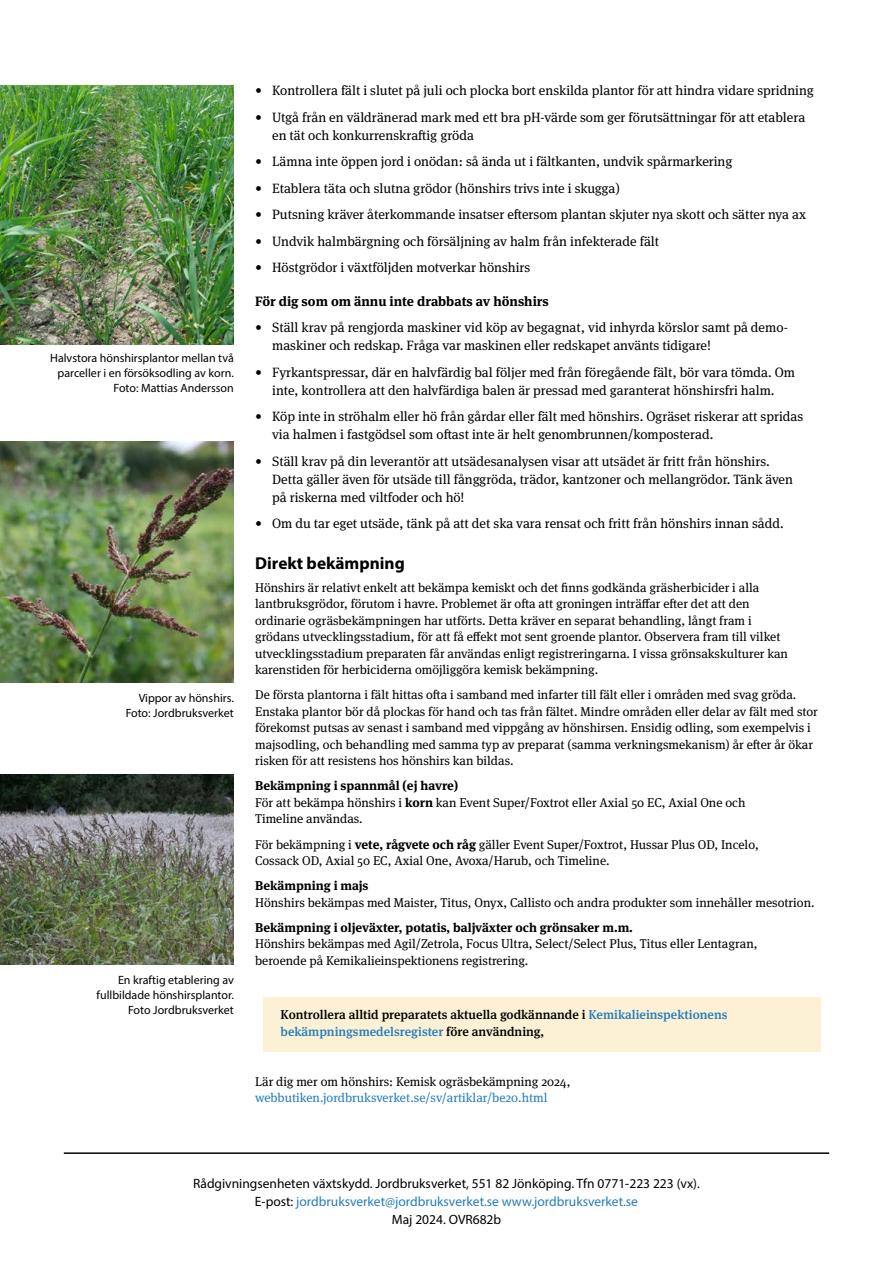
<style>
.page{position:relative;width:893px;height:1263px;background:#fff}
.page>*{position:absolute;margin:0;border:0;box-sizing:border-box;transform-origin:0 0}
.Heading_3{font:700 17.25px "Myriad Pro";color:#000}
.Punktlista{font:13.5px/18px "Meta Serif Pro";color:#000}
.Footer_info{font:13.5px "Myriad Pro";color:#000}
.Footer_info-2{font:13.5px "Myriad Pro";color:#257dbd}
.t1{font:700 13.5px "Meta Serif Pro";color:#000}
.t2{font:12.75px/16.5px "Meta Serif Pro";color:#000}
.P_-_Inforuta_gul_indrag{font:500 12.75px "Meta Serif Pro";color:#000}
.t3{font:12.75px "Meta Serif Pro";color:#257dbd}
.P_-_Inforuta_gul_indrag-2{font:500 12.75px "Meta Serif Pro";color:#257dbd}
.Bildtext{font:12px/15px "Myriad Pro";color:#000;text-align:right}
.s1{font-weight:700}
.s2{color:#257dbd}
.s3{color:#000}
</style>
<div class="page">
<img style="left:0;top:85px;width:234px;height:260px">
<img style="left:0;top:441px;width:234px;height:241px">
<img style="left:0;top:774px;width:234px;height:191px">
<hr style="left:64px;top:1152px;width:765px;height:2px;background:#000">
<div style="left:264px;top:997px;width:557px;height:54px;background:#fcf1d5"></div>
<p class="Bildtext" style="left:50px;top:351px;width:185px">Halvstora hönshirsplantor mellan två parceller i en försöksodling av korn.<br>Foto: Mattias Andersson</p>
<p class="Bildtext" style="left:126px;top:690px;width:110px">Vippor av hönshirs.<br>Foto: Jordbruksverket</p>
<p class="Bildtext" style="left:97px;top:972px;width:139px">En kraftig etablering av fullbildade hönshirsplantor.<br>Foto Jordbruksverket</p>
<p class="Punktlista" style="left:255px;top:81px;width:560px">• Kontrollera fält i slutet på juli och plocka bort enskilda plantor för att hindra vidare spridning</p>
<p class="Punktlista" style="left:272px;top:107px;width:535px;text-indent:-17px">• Utgå från en väldränerad mark med ett bra pH-värde som ger förutsättningar för att etablera en tät och konkurrenskraftig gröda</p>
<p class="Punktlista" style="left:255px;top:152px;width:479px">• Lämna inte öppen jord i onödan: så ända ut i fältkanten, undvik spårmarkering</p>
<p class="Punktlista" style="left:255px;top:178px;width:366px">• Etablera täta och slutna grödor (hönshirs trivs inte i skugga)</p>
<p class="Punktlista" style="left:255px;top:205px;width:552px">• Putsning kräver återkommande insatser eftersom plantan skjuter nya skott och sätter nya ax</p>
<p class="Punktlista" style="left:255px;top:231px;width:405px">• Undvik halmbärgning och försäljning av halm från infekterade fält</p>
<p class="Punktlista" style="left:255px;top:258px;width:277px">• Höstgrödor i växtföljden motverkar hönshirs</p>
<p class="t1" style="left:255px;top:290px;width:295px">För dig som om ännu inte drabbats av hönshirs</p>
<p class="Punktlista" style="left:272px;top:318px;width:517px;text-indent:-17px">• Ställ krav på rengjorda maskiner vid köp av begagnat, vid inhyrda körslor samt på demo&shy;maskiner och redskap. Fråga var maskinen eller redskapet använts tidigare!</p>
<p class="Punktlista" style="left:255px;top:363px;width:541px;text-align:center">• Fyrkantspressar, där en halvfärdig bal följer med från föregående fält, bör vara tömda. Om inte, kontrollera att den halvfärdiga balen är pressad med garanterat hönshirsfri halm.</p>
<p class="Punktlista" style="left:272px;top:407px;width:533px;text-indent:-17px">• Köp inte in ströhalm eller hö från gårdar eller fält med hönshirs. Ogräset riskerar att spridas via halmen i fastgödsel som oftast inte är helt genombrunnen/komposterad.</p>
<p class="Punktlista" style="left:272px;top:452px;width:522px;text-indent:-17px">• Ställ krav på din leverantör att utsädesanalysen visar att utsädet är fritt från hönshirs.<br>Detta gäller även för utsäde till fånggröda, trädor, kantzoner och mellangrödor. Tänk även på riskerna med viltfoder och hö!</p>
<p class="Punktlista" style="left:255px;top:514px;width:530px">• Om du tar eget utsäde, tänk på att det ska vara rensat och fritt från hönshirs innan sådd.</p>
<h3 class="Heading_3" style="left:255px;top:552px;width:151px">Direkt bekämpning</h3>
<p class="t2" style="left:255px;top:579px;width:534px">Hönshirs är relativt enkelt att bekämpa kemiskt och det finns godkända gräsherbicider i alla lantbruksgrödor, förutom i havre. Problemet är ofta att groningen inträffar efter det att den ordinarie ogräsbekämpningen har utförts. Detta kräver en separat behandling, långt fram i grödans utvecklingsstadium, för att få effekt mot sent groende plantor. Observera fram till vilket utvecklingsstadium preparaten får användas enligt registreringarna. I vissa grönsakskulturer kan karenstiden för herbiciderna omöjliggöra kemisk bekämpning.</p>
<p class="t2" style="left:255px;top:686px;width:564px">De första plantorna i fält hittas ofta i samband med infarter till fält eller i områden med svag gröda.<br>Enstaka plantor bör då plockas för hand och tas från fältet. Mindre områden eller delar av fält med stor förekomst putsas av senast i samband med vippgång av hönshirsen. Ensidig odling, som exempelvis i majsodling, och behandling med samma typ av preparat (samma verkningsmekanism) år efter år ökar risken för att resistens hos hönshirs kan bildas.</p>
<p class="t2" style="left:255px;top:777px;width:492px"><span class="s1">Bekämpning i spannmål (ej havre)<br></span>För att bekämpa hönshirs i <span class="s1">korn</span> kan Event Super/Foxtrot eller Axial 50 EC, Axial One och<br>Timeline användas.</p>
<p class="t2" style="left:255px;top:835px;width:505px">För bekämpning i <span class="s1">vete, rågvete och råg</span> gäller Event Super/Foxtrot, Hussar Plus OD, Incelo,<br>Cossack OD, Axial 50 EC, Axial One, Avoxa/Harub, och Timeline.</p>
<p class="t2" style="left:255px;top:877px;width:561px"><span class="s1">Bekämpning i majs<br></span>Hönshirs bekämpas med Maister, Titus, Onyx, Callisto och andra produkter som innehåller mesotrion.</p>
<p class="t2" style="left:255px;top:918px;width:504px"><span class="s1">Bekämpning i oljeväxter, potatis, baljväxter och grönsaker m.m.<br></span>Hönshirs bekämpas med Agil/Zetrola, Focus Ultra, Select/Select Plus, Titus eller Lentagran, beroende på Kemikalieinspektionens registrering.</p>
<p class="P_-_Inforuta_gul_indrag" style="left:281px;top:1005px;width:448px">Kontrollera alltid preparatets aktuella godkännande i <span class="s2">Kemikalieinspektionens</span></p>
<p class="P_-_Inforuta_gul_indrag-2" style="left:281px;top:1021px;width:265px">bekämpningsmedelsregister <span class="s3">före användning,</span></p>
<p class="t2" style="left:255px;top:1072px;width:317px">Lär dig mer om hönshirs: Kemisk ogräsbekämpning 2024,</p>
<p class="t3" style="left:255px;top:1089px;width:294px">webbutiken.jordbruksverket.se/sv/artiklar/be20.html</p>
<p class="Footer_info" style="left:193px;top:1175px;width:508px">Rådgivningsenheten växtskydd. Jordbruksverket, 551 82 Jönköping. Tfn 0771-223 223 (vx).</p>
<p class="Footer_info-2" style="left:255px;top:1193px;width:385px"><span class="s3">E-post:</span> jordbruksverket@jordbruksverket.se www.jordbruksverket.se</p>
<p class="Footer_info" style="left:392px;top:1211px;width:111px">Maj 2024. OVR682b</p>
</div>
